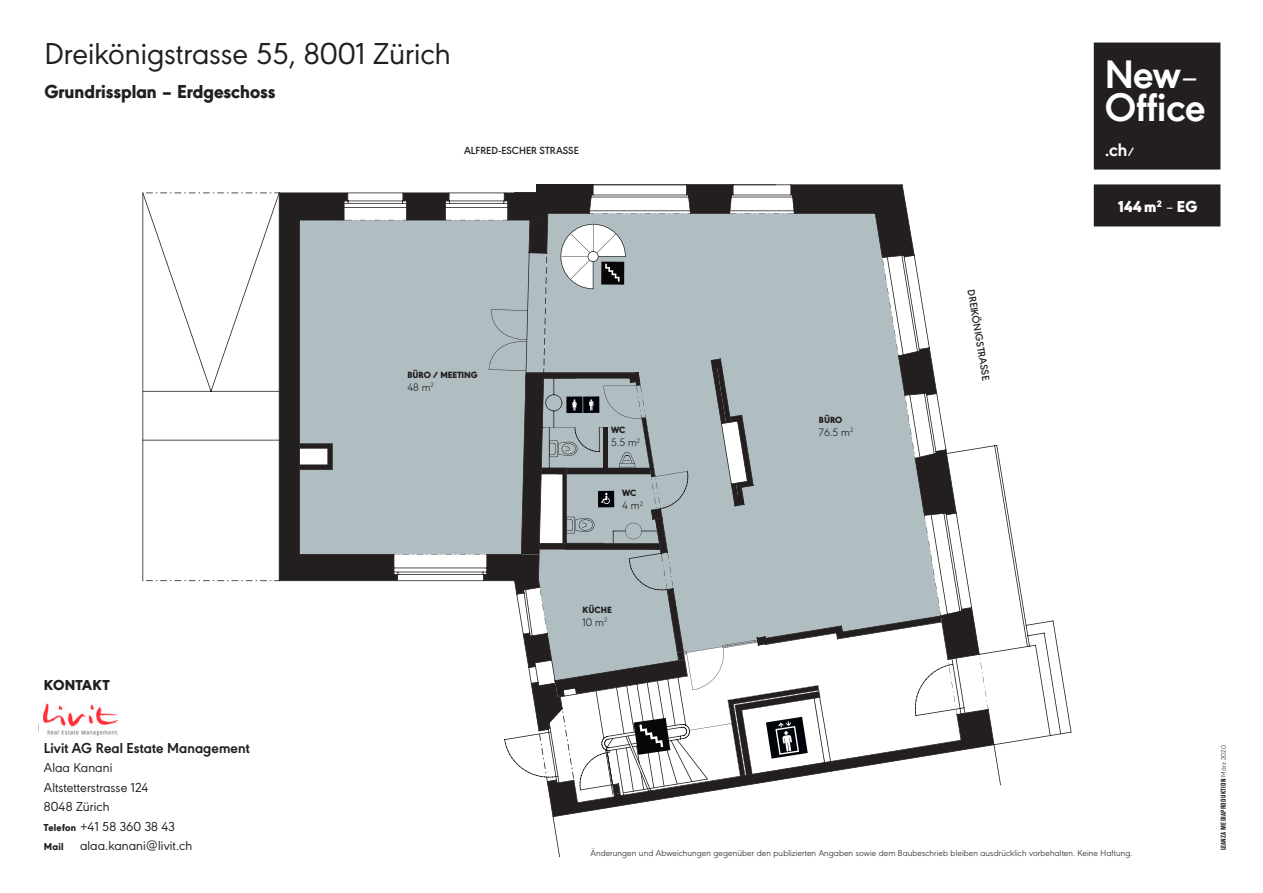
<style>
.page{position:relative;width:1263px;height:893px;background:#fff}
.page>*{position:absolute;margin:0;border:0;box-sizing:border-box;transform-origin:0 0}
.t1{font:700 41.4px/33px "URW Geometric";letter-spacing:-.01em;color:#fff}
.t2{font:31.5px "URW Geometric";color:#231f20}
.t3{font:800 19.5px "URW Geometric";color:#231f20}
.t4{font:700 18.9px "URW Geometric";color:#fff}
.t5{font:900 16.5px "URW Geometric";color:#fff}
.t6{font:700 15px "URW Geometric";letter-spacing:.005em;color:#231f20}
.t7{font:900 15px "URW Geometric";letter-spacing:.02em;color:#231f20}
.t8{font:13.5px/19.5px "URW Geometric";letter-spacing:.005em;color:#231f20}
.t9{font:300 11.25px "URW Geometric";color:#231f20}
.t10{font:600 10.8px "URW Geometric";color:#231f20}
.t11{font:900 9.45px "URW Geometric";color:#231f20}
.t12{font:300 9px "URW Geometric";letter-spacing:.01em;color:#231f20}
.t13{font:700 condensed 6.75px "AK11";letter-spacing:.05em;color:#231f20}
.s1{font-weight:300}
.s2{font-size:12.75px}
.s3{font-weight:400}
.s4{font-weight:800;font-size:10.5px}
.s5{font-family:"URW Geometric";font-weight:300;font-stretch:normal}
</style>
<div class="page">
<svg style="left:299px;top:184px;width:616px;height:125px;fill:#b0bec2"></svg>
<svg style="left:142px;top:193px;width:410px;height:389px;fill:#b0bec2"></svg>
<svg style="left:979px;top:445px;width:92px;height:291px"></svg>
<svg style="left:142px;top:192px;width:138px;height:248px"></svg>
<svg style="left:993px;top:732px;width:78px;height:13px"></svg>
<svg style="left:504px;top:184px;width:122px;height:105px"></svg>
<svg style="left:525px;top:252px;width:4px;height:134px"></svg>
<svg style="left:394px;top:309px;width:585px;height:494px"></svg>
<div style="left:1097px;top:45px;width:120px;height:122px;background:#231f20"></div>
<div style="left:1094px;top:43px;width:126px;height:127px;border:6px solid #231f20"></div>
<div style="left:1097px;top:187px;width:120px;height:37px;background:#231f20"></div>
<div style="left:1094px;top:184px;width:126px;height:42px;border:6px solid #231f20"></div>
<img style="left:44px;top:703px;width:73px;height:33px">
<h2 class="t2" style="left:44px;top:30px;width:408px">Dreikönigstrasse 55, 8001 Zürich</h2>
<h3 class="t3" style="left:44px;top:77px;width:233px">Grundrissplan – Erdgeschoss</h3>
<p class="t10" style="left:464px;top:143px;width:116px">ALFRED-ESCHER STRASSE</p>
<p class="t11" style="left:407px;top:367px;width:72px">BÜRO / MEETING</p>
<p class="t9" style="left:407px;top:379px;width:28px">48 m<sup>2</sup></p>
<p class="t11" style="left:611px;top:423px;width:16px">WC</p>
<p class="t9" style="left:611px;top:435px;width:30px">5.5 m<sup>2</sup></p>
<p class="t11" style="left:622px;top:486px;width:16px">WC</p>
<p class="t9" style="left:622px;top:497px;width:22px">4 m<sup>2</sup></p>
<p class="t11" style="left:819px;top:413px;width:25px">BÜRO</p>
<p class="t9" style="left:819px;top:424px;width:36px">76.5 m<sup>2</sup></p>
<p class="t10" style="left:979px;top:288px;width:93px;rotate:81deg">DREIKÖNIGSTRASSE</p>
<h1 class="t1" style="left:1105px;top:55px;width:102px">New<span class="s1">–<br></span>Office</h1>
<h3 class="t4" style="left:1105px;top:136px;width:31px">.ch<span class="s2">/</span></h3>
<h3 class="t5" style="left:1118px;top:194px;width:81px">144 m<sup>2</sup> <span class="s3">–</span> EG</h3>
<h3 class="t7" style="left:44px;top:674px;width:67px">KONTAKT</h3>
<h3 class="t6" style="left:44px;top:737px;width:207px">Livit AG Real Estate Management</h3>
<h3 class="t8" style="left:44px;top:757px;width:150px">Alaa Kanani<br>Altstetterstrasse 124<br>8048 Zürich<br><span class="s4">Telefon</span> +41 58 360 38 43<br><span class="s4">Mail</span> alaa.kanani@livit.ch</h3>
<p class="t11" style="left:583px;top:602px;width:31px">KÜCHE</p>
<p class="t9" style="left:583px;top:614px;width:26px">10 m<sup>2</sup></p>
<p class="t12" style="left:590px;top:846px;width:543px">Änderungen und Abweichungen gegenüber den publizierten Angaben sowie dem Baubeschrieb bleiben ausdrücklich vorbehalten. Keine Haftung.</p>
<p class="t13" style="left:1219px;top:850px;width:107px;rotate:-90deg">LEANZA MEDIAPRODUKTION <span class="s5">März 2020</span></p>
</div>
